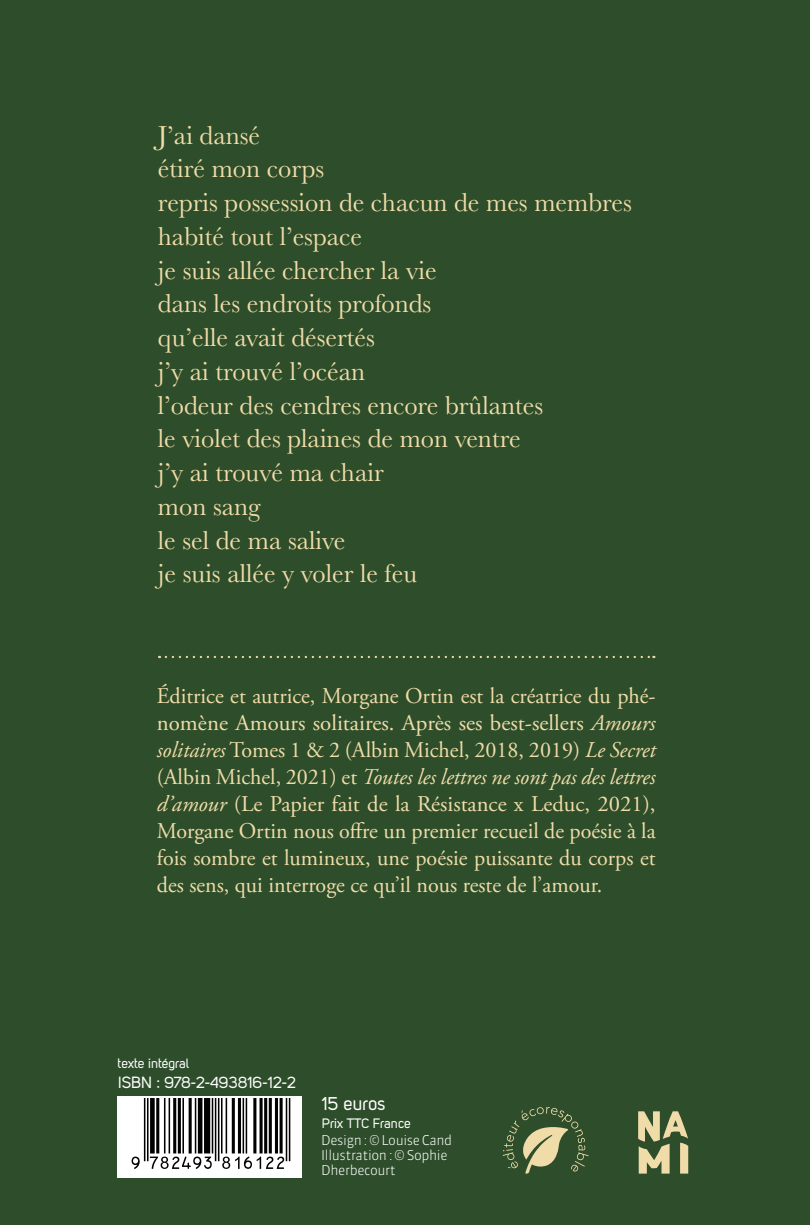
<style>
.page{position:relative;width:810px;height:1225px;background:#2e4e2b}
.page>*{position:absolute;margin:0;border:0;box-sizing:border-box;transform-origin:0 0}
.t1{font:27px/33.8px "Baskerville";color:#f0dca8}
.t2{font:22.5px/27px "Adobe Garamond Pro";color:#f0dca8;text-align:justify}
.t3{font:18.45px "Uni Sans Regular";color:#fff}
.t4{font:15.97px "Uni Sans Regular";color:#fff}
.t5{font:300 13.5px/14.6px "Sanuk";letter-spacing:-.03em;color:#fff}
.t6{font:13.5px "Uni Sans Regular";color:#fff}
.s1{font-style:italic}
</style>
<div class="page">
<svg style="left:166px;top:656px;width:488px;height:2px"></svg>
<svg style="left:638px;top:1111px;width:50px;height:62px"></svg>
<div style="left:118px;top:1096px;width:184px;height:82px;background:#fff"></div>
<svg style="left:503px;top:1107px;width:86px;height:66px"></svg>
<p class="t1" style="left:158px;top:118px;width:476px">J’ai dansé<br>étiré mon corps<br>repris possession de chacun de mes membres habité tout l’espace<br>je suis allée chercher la vie<br>dans les endroits profonds<br>qu’elle avait désertés<br>j’y ai trouvé l’océan<br>l’odeur des cendres encore brûlantes<br>le violet des plaines de mon ventre<br>j’y ai trouvé ma chair<br>mon sang<br>le sel de ma salive<br>je suis allée y voler le feu</p>
<p class="t2" style="left:157px;top:683px;width:500px">Éditrice et autrice, Morgane Ortin est la créatrice du phé&shy;nomène Amours solitaires. Après ses best-sellers <span class="s1">Amours solitaires</span> Tomes 1 &amp; 2 (Albin Michel, 2018, 2019) <span class="s1">Le Secret </span>(Albin Michel, 2021) et <span class="s1">Toutes les lettres ne sont pas des lettres d’amour</span> (Le Papier fait de la Résistance x Leduc, 2021), Morgane Ortin nous offre un premier recueil de poésie à la fois sombre et lumineux, une poésie puissante du corps et des sens, qui interroge ce qu’il nous reste de l’amour.</p>
<p class="t6" style="left:118px;top:1055px;width:73px">texte intégral</p>
<p class="t4" style="left:118px;top:1073px;width:179px">ISBN : 978-2-493816-12-2</p>
<p class="t3" style="left:322px;top:1093px;width:65px">15 euros</p>
<p class="t6" style="left:322px;top:1115px;width:90px">Prix TTC France</p>
<p class="t5" style="left:321px;top:1133px;width:132px">Design : © Louise Cand<br>Illustration : © Sophie<br>Dherbecourt</p>
</div>
